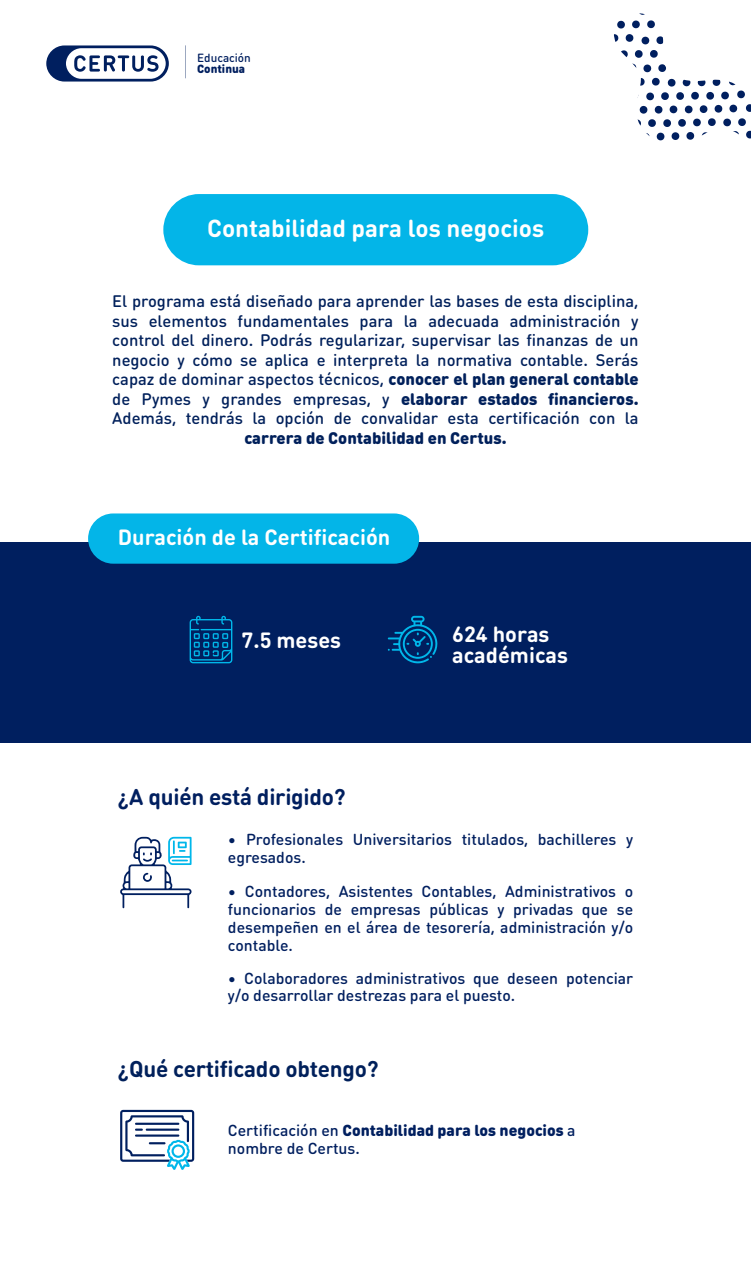
<style>
.page{position:relative;width:751px;height:1274px;background:#fff}
.page>*{position:absolute;margin:0;border:0;box-sizing:border-box;transform-origin:0 0}
.t1{font:700 24.3px "DIN Round OT";color:#fff}
.t2{font:700 22.5px "DIN Round OT";letter-spacing:-.01em;color:#00205b}
.t3{font:700 22.5px "DIN Round OT";letter-spacing:-.01em;color:#001f5f}
.t4{font:700 21.75px/21.7px "DIN Round OT";color:#fff}
.t5{font:500 16.5px/19.5px "DIN Round OT";color:#00205b;text-align:justify}
.t6{font:900 16.5px "DIN Round OT";color:#00205b}
.t7{font:500 15.75px/17.8px "DIN Round OT";color:#001f5f}
.t8{font:500 11.7px "DIN Round OT";color:#001f5f}
.t9{font:900 11.7px "DIN Round OT";color:#001f5f}
.s1{font-weight:900}
</style>
<div class="page">
<div style="left:163px;top:194px;width:425px;height:71px;background:#03b5e8;border-radius:36px"></div>
<div style="left:0;top:542px;width:750px;height:200px;background:#001f5f"></div>
<div style="left:88px;top:513px;width:331px;height:50px;background:#03b5e8;border-radius:25px"></div>
<svg style="left:189px;top:615px;width:43px;height:48px"></svg>
<svg style="left:387px;top:615px;width:50px;height:48px"></svg>
<div style="left:46px;top:45px;width:123px;height:36px;background:#001f5f;border-radius:18px"></div>
<svg style="left:66px;top:48px;width:100px;height:31px"></svg>
<hr style="left:185px;top:45px;width:1px;height:33px;background:#001f5f">
<svg style="left:614px;top:13px;width:136px;height:128px"></svg>
<svg style="left:120px;top:1109px;width:74px;height:60px"></svg>
<svg style="left:120px;top:836px;width:72px;height:72px"></svg>
<p class="t8" style="left:197px;top:50px;width:55px">Educación</p>
<p class="t9" style="left:197px;top:61px;width:49px">Continua</p>
<h1 class="t1" style="left:207px;top:212px;width:338px">Contabilidad para los negocios</h1>
<p class="t5" style="left:112px;top:291px;width:527px">El programa está diseñado para aprender las bases de esta disciplina, sus elementos fundamentales para la adecuada administración y control del dinero. Podrás regularizar, supervisar las finanzas de un negocio y cómo se aplica e interpreta la normativa contable. Serás capaz de dominar aspectos técnicos, <span class="s1">conocer el plan general contable </span>de Pymes y grandes empresas, y <span class="s1">elaborar estados financieros.<br></span>Además, tendrás la opción de convalidar esta certificación con la</p>
<p class="t6" style="left:244px;top:426px;width:263px">carrera de Contabilidad en Certus.</p>
<h3 class="t4" style="left:118px;top:526px;width:274px">Duración de la Certificación</h3>
<h3 class="t4" style="left:241px;top:628px;width:101px">7.5 meses</h3>
<h3 class="t4" style="left:452px;top:622px;width:117px">624 horas académicas</h3>
<h2 class="t3" style="left:118px;top:782px;width:229px">¿A quién está dirigido?</h2>
<p class="t7" style="left:228px;top:830px;width:406px">• Profesionales Universitarios titulados, bachilleres y egresados.</p>
<p class="t7" style="left:228px;top:882px;width:406px;text-align:justify">• Contadores, Asistentes Contables, Administrativos o funcionarios de empresas públicas y privadas que se desempeñen en el área de tesorería, administración y/o contable.</p>
<p class="t7" style="left:228px;top:968px;width:406px">• Colaboradores administrativos que deseen potenciar y/o desarrollar destrezas para el puesto.</p>
<h2 class="t2" style="left:118px;top:1054px;width:262px">¿Qué certificado obtengo?</h2>
<p class="t7" style="left:228px;top:1120px;width:349px">Certificación en <span class="s1">Contabilidad para los negocios</span> a nombre de Certus.</p>
</div>
